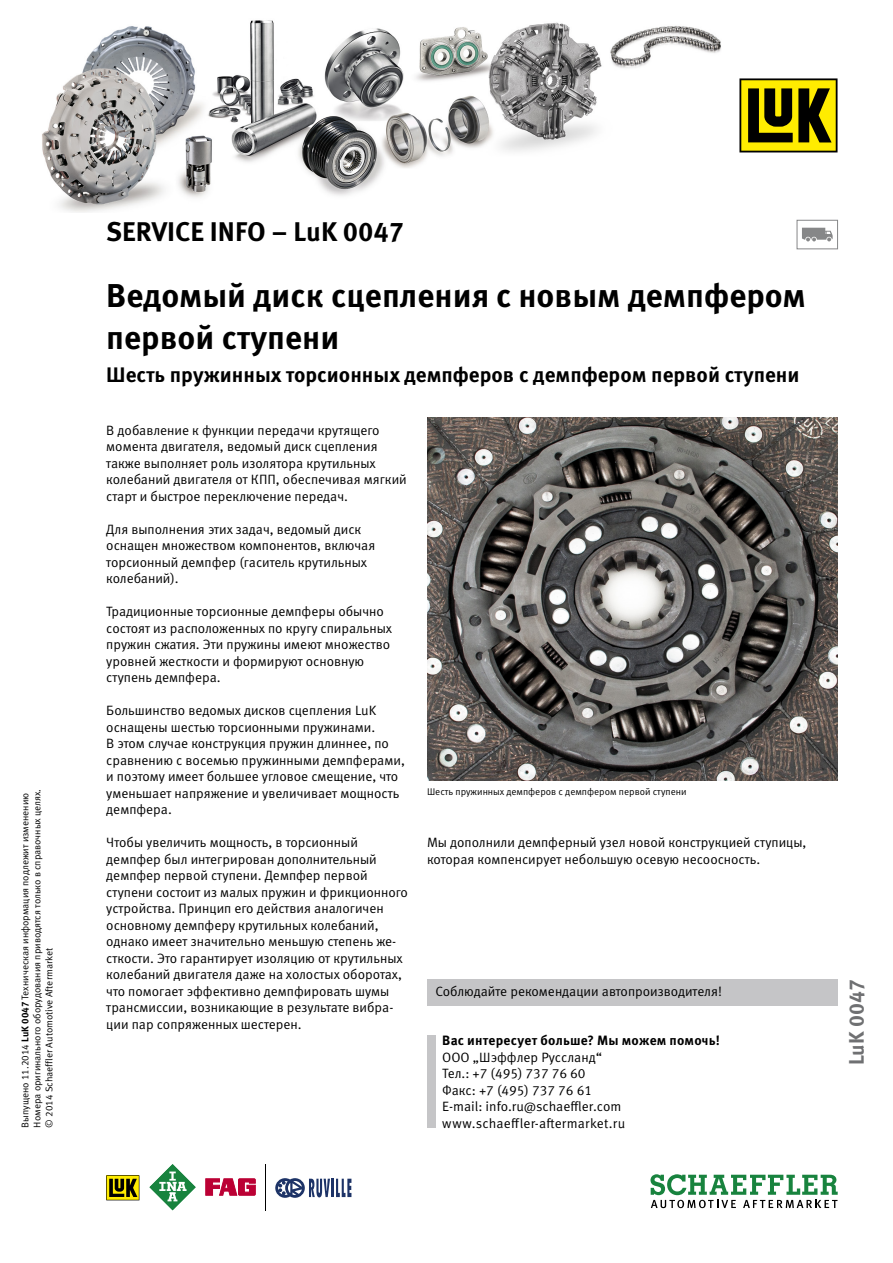
<style>
.page{position:relative;width:893px;height:1263px;background:#fff}
.page>*{position:absolute;margin:0;border:0;box-sizing:border-box;transform-origin:0 0}
.t1{font:700 33px/41.4px "Meta Pro";color:#000}
.t2{font:700 27px "Meta Pro";color:#000}
.t3{font:700 21px "Meta Pro";color:#000}
.t4{font:700 21px "Meta Pro";color:#6f7072}
.t5{font:13.5px/16.5px "Meta Pro Norm";color:#000}
.t6{font:700 13.5px "Meta Pro";letter-spacing:.015em;color:#000}
.t7{font:9.75px/12px "Meta Pro Norm";color:#000}
.s1{font-family:"Meta Pro";font-weight:700}
</style>
<div class="page">
<img style="left:427px;top:418px;width:411px;height:363px">
<div style="left:427px;top:979px;width:411px;height:25px;background:#c5c5c7"></div>
<div style="left:427px;top:1035px;width:9px;height:93px;background:#c5c5c7"></div>
<div style="left:427px;top:981px;width:411px;height:25px;background:#c5c5c7"></div>
<div style="left:797px;top:220px;width:41px;height:29px;border:1px solid #868788"></div>
<svg style="left:802px;top:228px;width:31px;height:13px"></svg>
<svg style="left:106px;top:1175px;width:33px;height:25px"></svg>
<svg style="left:149px;top:1164px;width:47px;height:47px"></svg>
<svg style="left:206px;top:1178px;width:50px;height:17px"></svg>
<hr style="left:265px;top:1164px;width:1px;height:46px;background:#000">
<svg style="left:275px;top:1178px;width:76px;height:20px"></svg>
<svg style="left:650px;top:1174px;width:188px;height:34px"></svg>
<img style="left:42px;top:20px;width:796px;height:192px">
<svg style="left:739px;top:78px;width:98px;height:74px;background:#847a02"></svg>
<p class="t7" style="left:19px;top:1127px;width:340px;rotate:-90deg">Выпущено 11.2014 <span class="s1">LuK 0047</span> Техническая информация подлежит изменению<br>Номера оригинального оборудования приводятся только в справочных целях. © 2014 Schaeffler Automotive Aftermarket</p>
<h2 class="t2" style="left:106px;top:210px;width:299px">SERVICE INFO – LuK 0047</h2>
<h1 class="t1" style="left:106px;top:273px;width:701px">Ведомый диск сцепления с новым демпфером первой ступени</h1>
<h3 class="t3" style="left:106px;top:359px;width:695px">Шесть пружинных торсионных демпферов с демпфером первой ступени</h3>
<p class="t5" style="left:106px;top:421px;width:302px">В добавление к функции передачи крутящего момента двигателя, ведомый диск сцепления также выполняет роль изолятора крутильных колебаний двигателя от КПП, обеспечивая мягкий старт и быстрое переключение передач.</p>
<p class="t5" style="left:106px;top:520px;width:270px">Для выполнения этих задач, ведомый диск оснащен множеством компонентов, включая торсионный демпфер (гаситель крутильных колебаний).</p>
<p class="t5" style="left:106px;top:602px;width:287px">Традиционные торсионные демпферы обычно состоят из расположенных по кругу спиральных пружин сжатия. Эти пружины имеют множество уровней жесткости и формируют основную ступень демпфера.</p>
<p class="t5" style="left:106px;top:701px;width:300px">Большинство ведомых дисков сцепления LuK оснащены шестью торсионными пружинами.<br>В этом случае конструкция пружин длиннее, по сравнению с восемью пружинными демпферами, и поэтому имеет большее угловое смещение, что уменьшает напряжение и увеличивает мощность демпфера.</p>
<p class="t5" style="left:106px;top:833px;width:303px">Чтобы увеличить мощность, в торсионный демпфер был интегрирован дополнительный демпфер первой ступени. Демпфер первой ступени состоит из малых пружин и фрикционного устройства. Принцип его действия аналогичен основному демпферу крутильных колебаний, однако имеет значительно меньшую степень же&shy;сткости. Это гарантирует изоляцию от крутильных колебаний двигателя даже на холостых оборотах, что помогает эффективно демпфировать шумы трансмиссии, возникающие в результате вибра&shy;ции пар сопряженных шестерен.</p>
<p class="t7" style="left:427px;top:784px;width:261px">Шесть пружинных демпферов с демпфером первой ступени</p>
<p class="t5" style="left:427px;top:833px;width:381px">Мы дополнили демпферный узел новой конструкцией ступицы, которая компенсирует небольшую осевую несоосность.</p>
<p class="t5" style="left:436px;top:982px;width:288px">Соблюдайте рекомендации автопроизводителя!</p>
<p class="t6" style="left:442px;top:1030px;width:279px">Вас интересует больше? Мы можем помочь!</p>
<p class="t5" style="left:442px;top:1048px;width:184px">ООО „Шэффлер Руссланд“<br>Тел.: +7 (495) 737 76 60<br>Факс: +7 (495) 737 76 61<br>E-mail: info.ru@schaeffler.com www.schaeffler-aftermarket.ru</p>
<h3 class="t4" style="left:840px;top:1065px;width:88px;rotate:-90deg">LuK 0047</h3>
</div>
